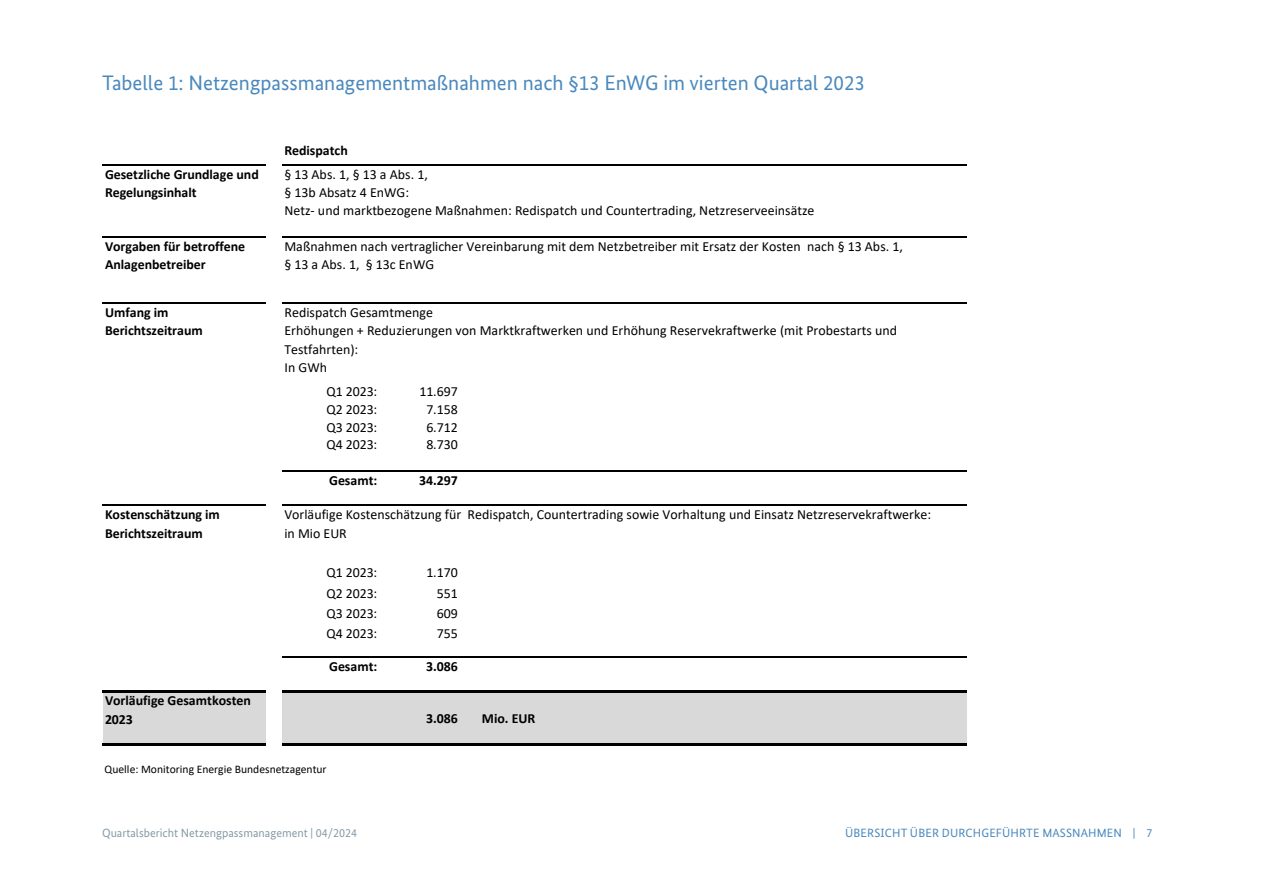
<style>
.page{position:relative;width:1263px;height:893px;background:#fff}
.page>*{position:absolute;margin:0;border:0;box-sizing:border-box;transform-origin:0 0}
.t1{font:21px "Bundes Sans";color:#4a89be}
.t2{font:13.95px/18.1px "Calibri";color:#000}
.t3{font:700 13.95px/18.1px "Calibri";letter-spacing:-.005em;color:#000}
.t4{font:12px "Bundes Sans";color:#889ba6}
.t5{font:12px "Bundes Sans";letter-spacing:.01em;color:#4a89be}
.t6{font:11.55px "Calibri";color:#000}
</style>
<div class="page">
<div style="left:103px;top:691px;width:163px;height:53px;background:#d9d9d9"></div>
<div style="left:282px;top:691px;width:684px;height:53px;background:#d9d9d9"></div>
<hr style="left:102px;top:164px;width:164px;height:1px;background:#000">
<hr style="left:102px;top:236px;width:164px;height:1px;background:#000">
<hr style="left:102px;top:303px;width:164px;height:1px;background:#000">
<hr style="left:102px;top:505px;width:164px;height:1px;background:#000">
<hr style="left:102px;top:690px;width:164px;height:2px;background:#000">
<hr style="left:102px;top:743px;width:164px;height:2px;background:#000">
<hr style="left:282px;top:164px;width:684px;height:1px;background:#000">
<hr style="left:282px;top:236px;width:684px;height:1px;background:#000">
<hr style="left:282px;top:303px;width:684px;height:1px;background:#000">
<hr style="left:282px;top:470px;width:684px;height:1px;background:#000">
<hr style="left:282px;top:505px;width:684px;height:1px;background:#000">
<hr style="left:282px;top:656px;width:684px;height:1px;background:#000">
<hr style="left:282px;top:690px;width:684px;height:2px;background:#000">
<hr style="left:282px;top:743px;width:684px;height:2px;background:#000">
<p class="t1" style="left:102px;top:71px;width:764px">Tabelle 1: Netzengpassmanagementmaßnahmen nach §13 EnWG im vierten Quartal 2023</p>
<p class="t3" style="left:105px;top:165px;width:155px">Gesetzliche Grundlage und<br>Regelungsinhalt</p>
<p class="t3" style="left:105px;top:237px;width:142px">Vorgaben für betroffene<br>Anlagenbetreiber</p>
<p class="t3" style="left:105px;top:303px;width:99px">Umfang im<br>Berichtszeitraum</p>
<p class="t3" style="left:105px;top:506px;width:116px">Kostenschätzung im<br>Berichtszeitraum</p>
<p class="t3" style="left:105px;top:691px;width:147px">Vorläufige Gesamtkosten<br>2023</p>
<p class="t3" style="left:284px;top:141px;width:65px">Redispatch</p>
<p class="t2" style="left:284px;top:164px;width:532px">§ 13 Abs. 1, § 13 a Abs. 1,<br>§ 13b Absatz 4 EnWG:<br>Netz- und marktbezogene Maßnahmen: Redispatch und Countertrading, Netzreserveeinsätze</p>
<p class="t2" style="left:284px;top:237px;width:620px">Maßnahmen nach vertraglicher Vereinbarung mit dem Netzbetreiber mit Ersatz der Kosten nach § 13 Abs. 1, § 13 a Abs. 1, § 13c EnWG</p>
<p class="t2" style="left:284px;top:303px;width:614px">Redispatch Gesamtmenge<br>Erhöhungen + Reduzierungen von Marktkraftwerken und Erhöhung Reservekraftwerke (mit Probestarts und Testfahrten):<br>In GWh</p>
<p class="t2" style="left:326px;top:382px;width:52px">Q1 2023:</p>
<p class="t2" style="left:419px;top:382px;width:40px">11.697</p>
<p class="t2" style="left:326px;top:400px;width:52px">Q2 2023:</p>
<p class="t2" style="left:426px;top:400px;width:33px">7.158</p>
<p class="t2" style="left:326px;top:418px;width:52px">Q3 2023:</p>
<p class="t2" style="left:426px;top:418px;width:33px">6.712</p>
<p class="t2" style="left:326px;top:435px;width:52px">Q4 2023:</p>
<p class="t2" style="left:426px;top:435px;width:33px">8.730</p>
<p class="t3" style="left:329px;top:471px;width:50px">Gesamt:</p>
<p class="t3" style="left:419px;top:471px;width:40px">34.297</p>
<p class="t2" style="left:284px;top:505px;width:648px">Vorläufige Kostenschätzung für Redispatch, Countertrading sowie Vorhaltung und Einsatz Netzreservekraftwerke: in Mio EUR</p>
<p class="t2" style="left:326px;top:563px;width:52px">Q1 2023:</p>
<p class="t2" style="left:426px;top:563px;width:33px">1.170</p>
<p class="t2" style="left:326px;top:584px;width:52px">Q2 2023:</p>
<p class="t2" style="left:437px;top:584px;width:22px">551</p>
<p class="t2" style="left:326px;top:604px;width:52px">Q3 2023:</p>
<p class="t2" style="left:437px;top:604px;width:22px">609</p>
<p class="t2" style="left:326px;top:624px;width:52px">Q4 2023:</p>
<p class="t2" style="left:437px;top:624px;width:22px">755</p>
<p class="t3" style="left:329px;top:657px;width:50px">Gesamt:</p>
<p class="t3" style="left:426px;top:657px;width:33px">3.086</p>
<p class="t3" style="left:426px;top:709px;width:33px">3.086</p>
<p class="t3" style="left:482px;top:709px;width:55px">Mio. EUR</p>
<p class="t6" style="left:105px;top:761px;width:223px">Quelle: Monitoring Energie Bundesnetzagentur</p>
<p class="t4" style="left:102px;top:826px;width:257px">Quartalsbericht Netzengpassmanagement | 04/2024</p>
<p class="t5" style="left:845px;top:826px;width:309px">ÜBERSICHT ÜBER DURCHGEFÜHRTE MASSNAHMEN | 7</p>
</div>
